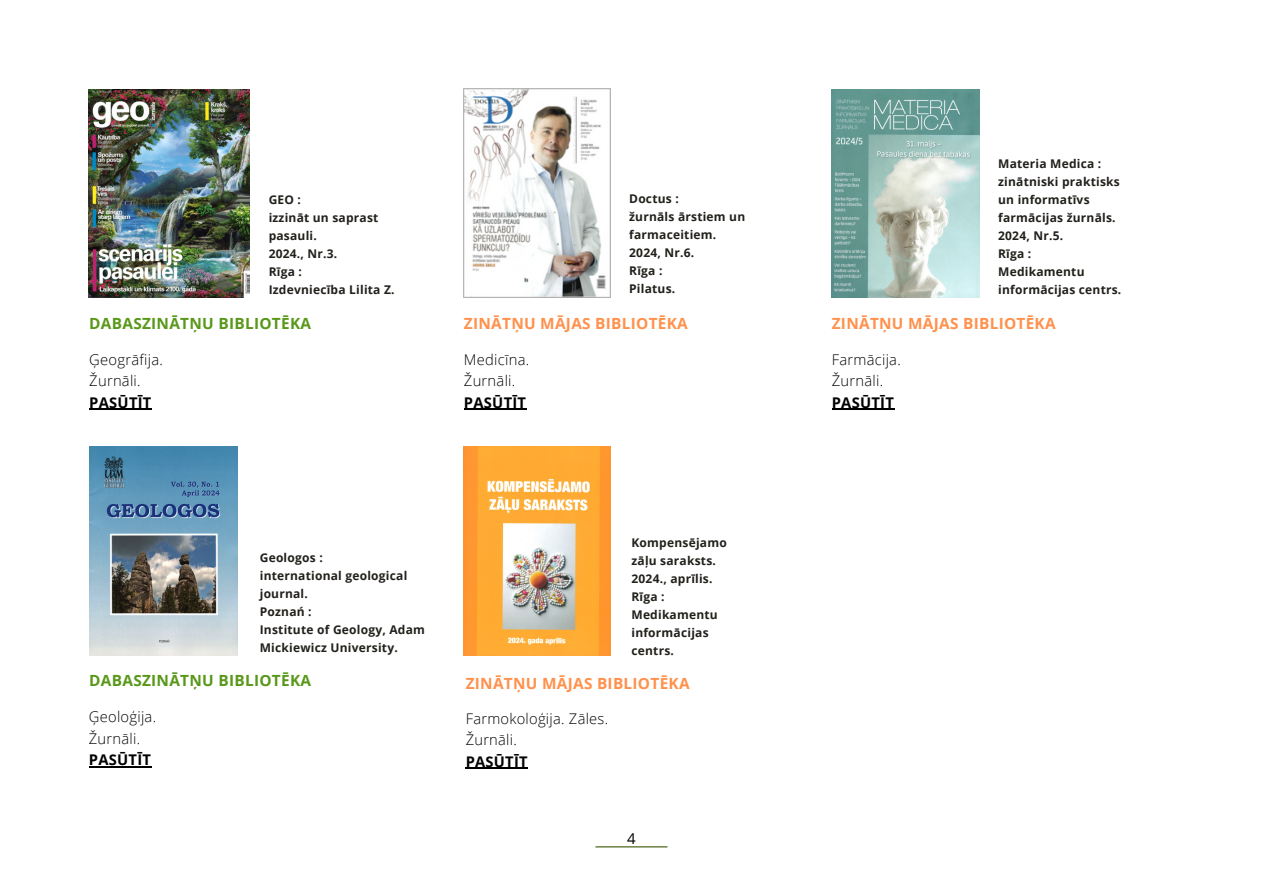
<style>
.page{position:relative;width:1263px;height:894px;background:#fff}
.page>*{position:absolute;margin:0;border:0;box-sizing:border-box;transform-origin:0 0}
.t1{font:700 15.45px "Open Sans";letter-spacing:.02em;color:#ff914d}
.t2{font:700 15.45px "Open Sans";letter-spacing:.02em;color:#59981a}
.t3{font:15px "Open Sans";color:#000}
.t4{font:300 14.7px/21.3px "Open Sans";letter-spacing:.02em;color:#000}
.t5{font:700 12px/18px "Open Sans";letter-spacing:.02em;color:#22201b}
.s1{font-weight:700}
</style>
<div class="page">
<hr style="left:595px;top:846px;width:72px;height:1px;background:#3b5704">
<img style="left:464px;top:89px;width:146px;height:208px">
<img style="left:832px;top:89px;width:147px;height:208px">
<img style="left:89px;top:89px;width:161px;height:208px">
<img style="left:89px;top:446px;width:149px;height:209px">
<img style="left:464px;top:446px;width:146px;height:209px">
<hr style="left:464px;top:409px;width:62px;height:1px;background:#000">
<hr style="left:832px;top:409px;width:62px;height:1px;background:#000">
<hr style="left:89px;top:766px;width:62px;height:1px;background:#000">
<hr style="left:89px;top:409px;width:63px;height:1px;background:#000">
<hr style="left:466px;top:767px;width:62px;height:1px;background:#000">
<p class="t5" style="left:269px;top:190px;width:34px">GEO :</p>
<p class="t5" style="left:269px;top:208px;width:111px">izzināt un saprast pasauli.</p>
<p class="t5" style="left:269px;top:244px;width:70px">2024., Nr.3.</p>
<h1 class="t5" style="left:269px;top:262px;width:35px">Rīga :</h1>
<h2 class="t5" style="left:269px;top:280px;width:128px">Izdevniecība Lilita Z.</h2>
<p class="t2" style="left:89px;top:312px;width:223px">DABASZINĀTŅU BIBLIOTĒKA</p>
<p class="t4" style="left:89px;top:348px;width:75px">Ģeogrāfija.<br>Žurnāli.<br><span class="s1">PASŪTĪT</span></p>
<h1 class="t5" style="left:629px;top:189px;width:51px">Doctus :</h1>
<h2 class="t5" style="left:629px;top:207px;width:118px">žurnāls ārstiem un farmaceitiem.</h2>
<p class="t5" style="left:629px;top:243px;width:67px">2024, Nr.6.</p>
<p class="t5" style="left:629px;top:261px;width:35px">Rīga :</p>
<p class="t5" style="left:629px;top:279px;width:48px">Pilatus.</p>
<h1 class="t5" style="left:998px;top:154px;width:123px">Materia Medica : zinātniski praktisks un informatīvs farmācijas žurnāls.<br>2024, Nr.5.</h1>
<h2 class="t5" style="left:998px;top:244px;width:35px">Rīga :</h2>
<p class="t5" style="left:998px;top:262px;width:125px">Medikamentu informācijas centrs.</p>
<p class="t1" style="left:464px;top:312px;width:225px">ZINĀTŅU MĀJAS BIBLIOTĒKA</p>
<p class="t1" style="left:832px;top:312px;width:225px">ZINĀTŅU MĀJAS BIBLIOTĒKA</p>
<p class="t4" style="left:464px;top:348px;width:67px">Medicīna.<br>Žurnāli.<br><span class="s1">PASŪTĪT</span></p>
<p class="t4" style="left:832px;top:348px;width:71px">Farmācija.<br>Žurnāli.<br><span class="s1">PASŪTĪT</span></p>
<p class="t5" style="left:260px;top:547px;width:64px">Geologos :</p>
<p class="t5" style="left:260px;top:565px;width:149px">international geological journal.</p>
<h1 class="t5" style="left:260px;top:601px;width:53px">Poznań :</h1>
<h2 class="t5" style="left:260px;top:619px;width:167px">Institute of Geology, Adam<br>Mickiewicz University.</h2>
<p class="t2" style="left:89px;top:669px;width:223px">DABASZINĀTŅU BIBLIOTĒKA</p>
<p class="t4" style="left:89px;top:706px;width:69px">Ģeoloģija.<br>Žurnāli.<br><span class="s1">PASŪTĪT</span></p>
<p class="t5" style="left:631px;top:533px;width:97px">Kompensējamo zāļu saraksts.<br>2024., aprīlis.</p>
<p class="t5" style="left:631px;top:587px;width:35px">Rīga :</p>
<h1 class="t5" style="left:631px;top:605px;width:88px">Medikamentu informācijas centrs.</h1>
<h2 class="t1" style="left:466px;top:672px;width:225px">ZINĀTŅU MĀJAS BIBLIOTĒKA</h2>
<p class="t4" style="left:466px;top:707px;width:144px">Farmokoloģija. Zāles.<br>Žurnāli.<br><span class="s1">PASŪTĪT</span></p>
<p class="t3" style="left:627px;top:827px;width:10px">4</p>
</div>
